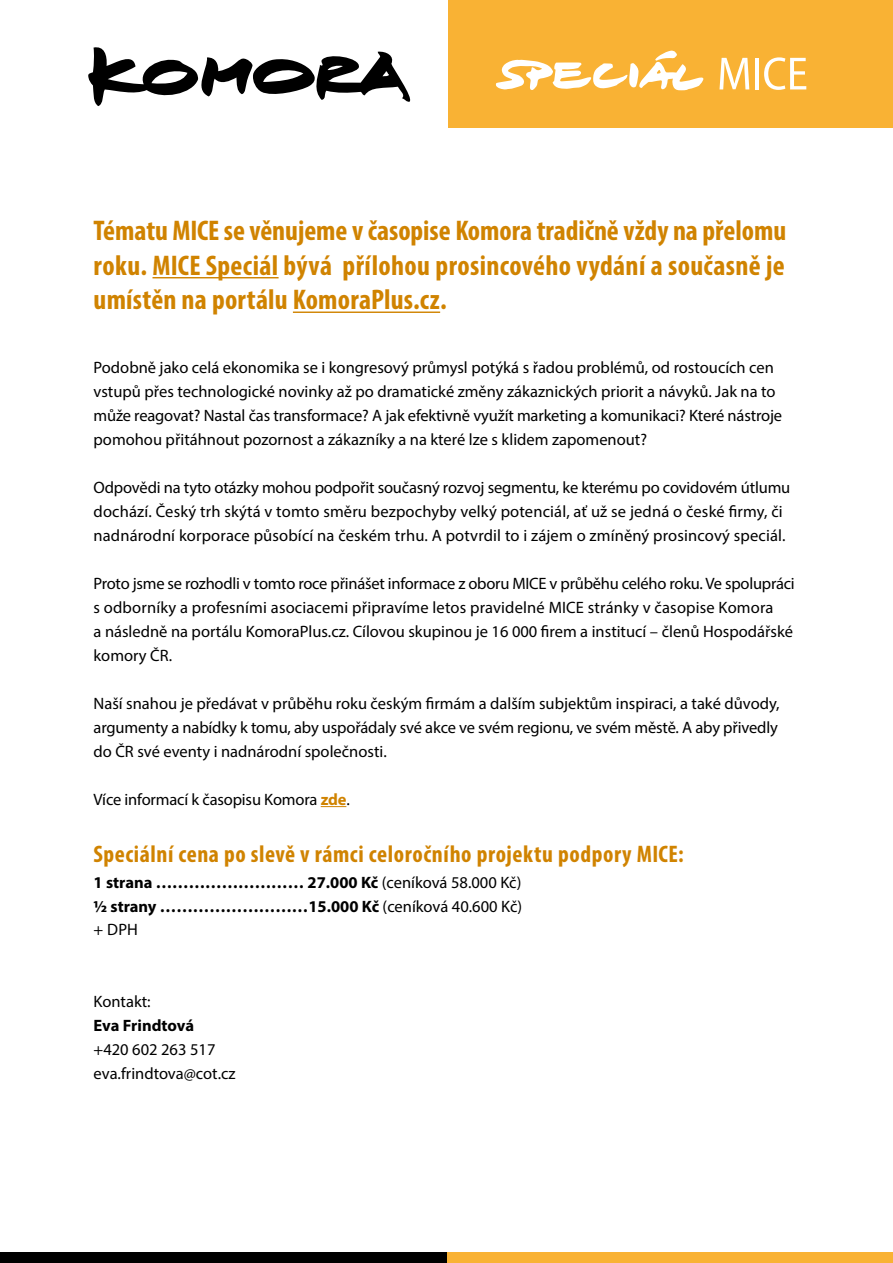
<style>
.page{position:relative;width:893px;height:1263px;background:#fff}
.page>*{position:absolute;margin:0;border:0;box-sizing:border-box;transform-origin:0 0}
.t1{font:700 condensed 28.5px/34.5px "Myriad Pro";letter-spacing:.01em;color:#d08300;text-align:justify}
.t2{font:700 condensed 24px "Myriad Pro";letter-spacing:.025em;color:#d08300}
.t3{font:16.5px/24px "Myriad Pro";color:#000}
.t4{font:700 16.5px/24px "Myriad Pro";color:#000}
.s1{font-weight:700;color:#d08300}
.s2{font-weight:400}
</style>
<div class="page">
<div style="left:449px;top:0;width:444px;height:128px;background:#f9b234"></div>
<svg style="left:496px;top:50px;width:208px;height:40px"></svg>
<svg style="left:719px;top:58px;width:30px;height:31px"></svg>
<hr style="left:755px;top:58px;width:4px;height:31px;background:#fff">
<svg style="left:764px;top:57px;width:42px;height:33px"></svg>
<svg style="left:88px;top:47px;width:323px;height:59px"></svg>
<div style="left:2px;top:1252px;width:891px;height:11px;background:#f9b234"></div>
<div style="left:0;top:1252px;width:446px;height:11px;background:#000"></div>
<hr style="left:152px;top:277px;width:127px;height:1px;background:#d08300">
<hr style="left:293px;top:311px;width:147px;height:2px;background:#d08300">
<svg style="left:321px;top:806px;width:25px;height:1px"></svg>
<h1 class="t1" style="left:94px;top:213px;width:694px">Tématu MICE se věnujeme v časopise Komora tradičně vždy na přelomu roku. MICE Speciál bývá přílohou prosincového vydání a současně je umístěn na portálu KomoraPlus.cz.</h1>
<p class="t3" style="left:94px;top:355px;width:690px">Podobně jako celá ekonomika se i kongresový průmysl potýká s řadou problémů, od rostoucích cen vstupů přes technologické novinky až po dramatické změny zákaznických priorit a návyků. Jak na to může reagovat? Nastal čas transformace? A jak efektivně využít marketing a komunikaci? Které nástroje pomohou přitáhnout pozornost a zákazníky a na které lze s klidem zapomenout?</p>
<p class="t3" style="left:94px;top:475px;width:698px">Odpovědi na tyto otázky mohou podpořit současný rozvoj segmentu, ke kterému po covidovém útlumu dochází. Český trh skýtá v tomto směru bezpochyby velký potenciál, ať už se jedná o české firmy, či nadnárodní korporace působící na českém trhu. A potvrdil to i zájem o zmíněný prosincový speciál.</p>
<p class="t3" style="left:94px;top:571px;width:703px">Proto jsme se rozhodli v tomto roce přinášet informace z oboru MICE v průběhu celého roku. Ve spolupráci s odborníky a profesními asociacemi připravíme letos pravidelné MICE stránky v časopise Komora<br>a následně na portálu KomoraPlus.cz. Cílovou skupinou je 16 000 firem a institucí – členů Hospodářské komory ČR.</p>
<p class="t3" style="left:94px;top:691px;width:687px;text-align:justify">Naší snahou je předávat v průběhu roku českým firmám a dalším subjektům inspiraci, a také důvody, argumenty a nabídky k tomu, aby uspořádaly své akce ve svém regionu, ve svém městě. A aby přivedly do ČR své eventy i nadnárodní společnosti.</p>
<p class="t3" style="left:94px;top:787px;width:258px">Více informací k časopisu Komora <span class="s1">zde</span>.</p>
<h2 class="t2" style="left:94px;top:839px;width:592px">Speciální cena po slevě v rámci celoročního projektu podpory MICE:</h2>
<p class="t4" style="left:94px;top:870px;width:430px">1 strana ……………………… 27.000 Kč <span class="s2">(ceníková 58.000 Kč) </span>½ strany ………………………15.000 Kč <span class="s2">(ceníková 40.600 Kč)</span></p>
<p class="t3" style="left:94px;top:917px;width:46px">+ DPH</p>
<p class="t3" style="left:94px;top:989px;width:59px">Kontakt:</p>
<p class="t4" style="left:94px;top:1012px;width:102px">Eva Frindtová</p>
<p class="t3" style="left:94px;top:1037px;width:144px">+420 602 263 517 eva.frindtova@cot.cz</p>
</div>
